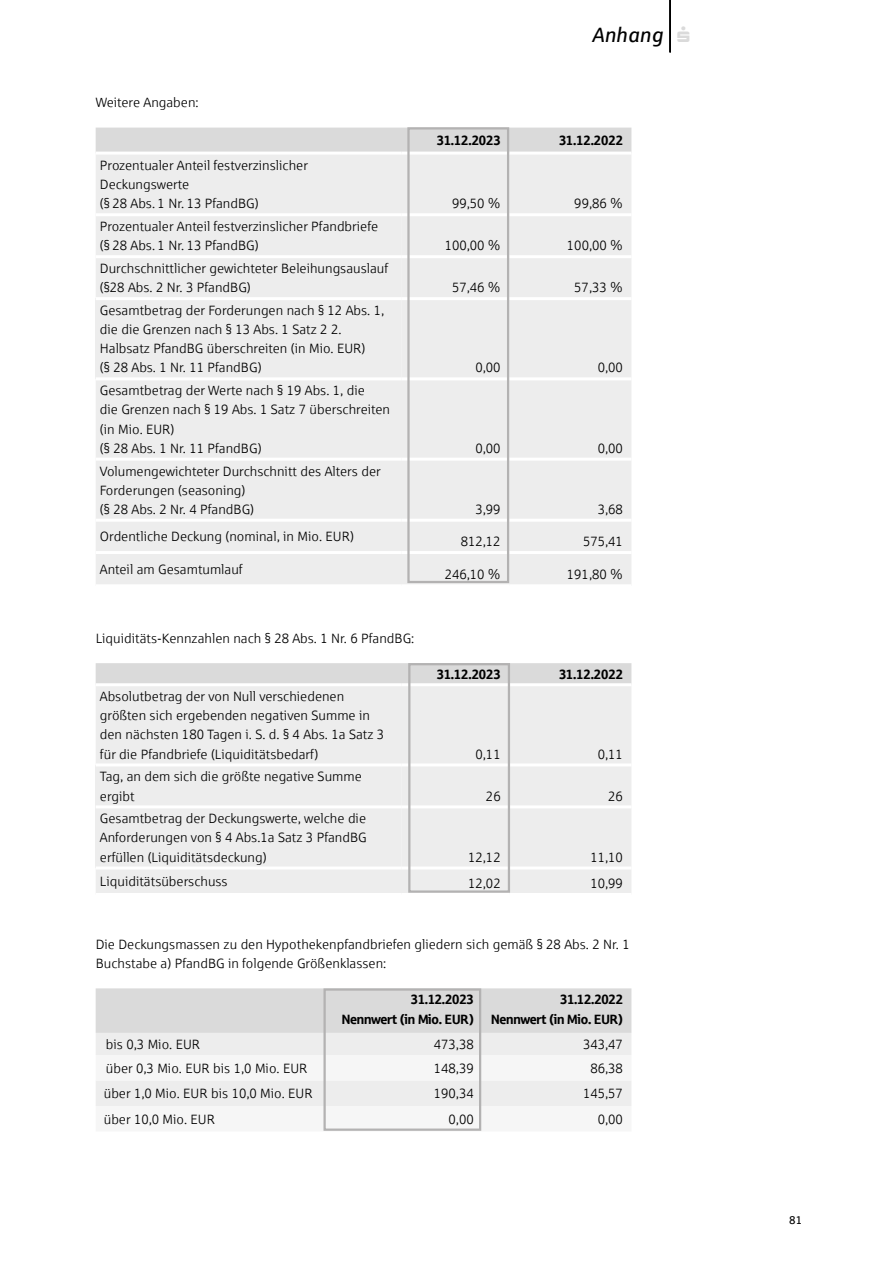
<style>
.page{position:relative;width:893px;height:1263px;background:#fff}
.page>*{position:absolute;margin:0;border:0;box-sizing:border-box;transform-origin:0 0}
.t1{font:italic 20.7px "Sparkasse Rg";color:#000}
.t2{font:13.5px/19.2px "Sparkasse Lt";color:#000}
.t3{font:13.5px/19.2px "Sparkasse Head";letter-spacing:-.01em;color:#000;text-align:right}
.t4{font:11.25px "Sparkasse Rg";color:#000}
.s1{color:#dadada}
</style>
<div class="page">
<hr style="left:669px;top:0;width:2px;height:52px;background:#000">
<div style="left:96px;top:128px;width:535px;height:24px;background:#dadada"></div>
<div style="left:96px;top:155px;width:535px;height:429px;background:#ededed"></div>
<div style="left:96px;top:216px;width:305px;height:81px;background:#ededed"></div>
<div style="left:96px;top:299px;width:305px;height:80px;background:#ededed"></div>
<hr style="left:96px;top:377px;width:305px;height:3px;background:#fff">
<hr style="left:96px;top:458px;width:305px;height:3px;background:#fff">
<hr style="left:96px;top:519px;width:305px;height:3px;background:#fff">
<hr style="left:96px;top:551px;width:305px;height:3px;background:#fff">
<hr style="left:96px;top:213px;width:305px;height:3px;background:#fff">
<hr style="left:96px;top:255px;width:305px;height:3px;background:#fff">
<hr style="left:96px;top:297px;width:305px;height:3px;background:#fff">
<hr style="left:401px;top:213px;width:108px;height:3px;background:#fff">
<hr style="left:509px;top:213px;width:122px;height:3px;background:#fff">
<hr style="left:401px;top:255px;width:108px;height:3px;background:#fff">
<hr style="left:509px;top:255px;width:122px;height:3px;background:#fff">
<hr style="left:401px;top:297px;width:108px;height:3px;background:#fff">
<hr style="left:509px;top:297px;width:122px;height:3px;background:#fff">
<hr style="left:401px;top:377px;width:108px;height:3px;background:#fff">
<hr style="left:509px;top:377px;width:122px;height:3px;background:#fff">
<hr style="left:401px;top:458px;width:108px;height:3px;background:#fff">
<hr style="left:509px;top:458px;width:122px;height:3px;background:#fff">
<hr style="left:401px;top:519px;width:108px;height:3px;background:#fff">
<hr style="left:509px;top:519px;width:122px;height:3px;background:#fff">
<hr style="left:401px;top:551px;width:108px;height:3px;background:#fff">
<hr style="left:509px;top:551px;width:122px;height:3px;background:#fff">
<div style="left:96px;top:663px;width:535px;height:20px;background:#dadada"></div>
<div style="left:96px;top:686px;width:535px;height:207px;background:#ededed"></div>
<div style="left:96px;top:765px;width:305px;height:42px;background:#ededed"></div>
<div style="left:96px;top:807px;width:305px;height:61px;background:#ededed"></div>
<hr style="left:96px;top:866px;width:305px;height:3px;background:#fff">
<hr style="left:96px;top:763px;width:305px;height:3px;background:#fff">
<hr style="left:96px;top:805px;width:305px;height:3px;background:#fff">
<hr style="left:401px;top:763px;width:108px;height:3px;background:#fff">
<hr style="left:509px;top:763px;width:122px;height:3px;background:#fff">
<hr style="left:401px;top:805px;width:108px;height:3px;background:#fff">
<hr style="left:509px;top:805px;width:122px;height:3px;background:#fff">
<hr style="left:401px;top:866px;width:108px;height:3px;background:#fff">
<hr style="left:509px;top:866px;width:122px;height:3px;background:#fff">
<div style="left:407px;top:127px;width:102px;height:456px;border:2px solid #b3b2b2"></div>
<div style="left:408px;top:663px;width:102px;height:230px;border:2px solid #b3b2b2"></div>
<svg style="left:96px;top:988px;width:535px;height:143px"></svg>
<div style="left:323px;top:988px;width:158px;height:143px;border:2px solid #b3b2b2"></div>
<p class="t2" style="left:96px;top:93px;width:104px">Weitere Angaben:</p>
<p class="t2" style="left:100px;top:155px;width:210px">Prozentualer Anteil festverzinslicher<br>Deckungswerte<br>(§ 28 Abs. 1 Nr. 13 PfandBG)</p>
<p class="t2" style="left:100px;top:217px;width:280px">Prozentualer Anteil festverzinslicher Pfandbriefe (§ 28 Abs. 1 Nr. 13 PfandBG)</p>
<p class="t2" style="left:100px;top:259px;width:290px">Durchschnittlicher gewichteter Beleihungsauslauf (§28 Abs. 2 Nr. 3 PfandBG)</p>
<p class="t2" style="left:100px;top:301px;width:286px">Gesamtbetrag der Forderungen nach § 12 Abs. 1, die die Grenzen nach § 13 Abs. 1 Satz 2 2.<br>Halbsatz PfandBG überschreiten (in Mio. EUR)<br>(§ 28 Abs. 1 Nr. 11 PfandBG)</p>
<p class="t2" style="left:100px;top:381px;width:292px">Gesamtbetrag der Werte nach § 19 Abs. 1, die<br>die Grenzen nach § 19 Abs. 1 Satz 7 überschreiten (in Mio. EUR)<br>(§ 28 Abs. 1 Nr. 11 PfandBG)</p>
<p class="t2" style="left:100px;top:461px;width:282px">Volumengewichteter Durchschnitt des Alters der<br>Forderungen (seasoning)<br>(§ 28 Abs. 2 Nr. 4 PfandBG)</p>
<h1 class="t1" style="left:592px;top:22px;width:99px">Anhang <span class="s1">▲</span></h1>
<p class="t3" style="left:437px;top:130px;width:65px">31.12.2023</p>
<p class="t3" style="left:559px;top:130px;width:65px">31.12.2022</p>
<p class="t2" style="left:452px;top:194px;width:50px">99,50 %</p>
<p class="t2" style="left:574px;top:194px;width:50px">99,86 %</p>
<p class="t2" style="left:445px;top:236px;width:58px">100,00 %</p>
<p class="t2" style="left:567px;top:236px;width:58px">100,00 %</p>
<p class="t2" style="left:452px;top:278px;width:50px">57,46 %</p>
<p class="t2" style="left:574px;top:278px;width:50px">57,33 %</p>
<p class="t2" style="left:475px;top:358px;width:27px">0,00</p>
<p class="t2" style="left:598px;top:358px;width:27px">0,00</p>
<p class="t2" style="left:475px;top:438px;width:27px">0,00</p>
<p class="t2" style="left:598px;top:438px;width:27px">0,00</p>
<p class="t2" style="left:475px;top:499px;width:27px">3,99</p>
<p class="t2" style="left:598px;top:499px;width:27px">3,68</p>
<p class="t2" style="left:100px;top:527px;width:256px">Ordentliche Deckung (nominal, in Mio. EUR)</p>
<p class="t2" style="left:461px;top:532px;width:41px">812,12</p>
<p class="t2" style="left:583px;top:532px;width:41px">575,41</p>
<p class="t2" style="left:100px;top:560px;width:144px">Anteil am Gesamtumlauf</p>
<p class="t2" style="left:445px;top:565px;width:58px">246,10 %</p>
<p class="t2" style="left:567px;top:565px;width:58px">191,80 %</p>
<p class="t2" style="left:96px;top:628px;width:320px">Liquiditäts-Kennzahlen nach § 28 Abs. 1 Nr. 6 PfandBG:</p>
<p class="t2" style="left:100px;top:687px;width:286px">Absolutbetrag der von Null verschiedenen größten sich ergebenden negativen Summe in den nächsten 180 Tagen i. S. d. § 4 Abs. 1a Satz 3 für die Pfandbriefe (Liquiditätsbedarf)</p>
<p class="t2" style="left:100px;top:767px;width:263px">Tag, an dem sich die größte negative Summe ergibt</p>
<p class="t2" style="left:100px;top:809px;width:268px;text-align:justify">Gesamtbetrag der Deckungswerte, welche die Anforderungen von § 4 Abs.1a Satz 3 PfandBG erfüllen (Liquiditätsdeckung)</p>
<p class="t3" style="left:437px;top:664px;width:65px">31.12.2023</p>
<p class="t3" style="left:559px;top:664px;width:65px">31.12.2022</p>
<p class="t2" style="left:476px;top:744px;width:27px">0,11</p>
<p class="t2" style="left:598px;top:744px;width:27px">0,11</p>
<p class="t2" style="left:486px;top:786px;width:16px">26</p>
<p class="t2" style="left:608px;top:786px;width:16px">26</p>
<p class="t2" style="left:468px;top:847px;width:34px">12,12</p>
<p class="t2" style="left:590px;top:847px;width:34px">11,10</p>
<p class="t2" style="left:100px;top:872px;width:129px">Liquiditätsüberschuss</p>
<p class="t2" style="left:468px;top:873px;width:34px">12,02</p>
<p class="t2" style="left:590px;top:873px;width:34px">10,99</p>
<p class="t2" style="left:96px;top:935px;width:536px">Die Deckungsmassen zu den Hypothekenpfandbriefen gliedern sich gemäß § 28 Abs. 2 Nr. 1<br>Buchstabe a) PfandBG in folgende Größenklassen:</p>
<p class="t3" style="left:342px;top:989px;width:133px">31.12.2023<br>Nennwert (in Mio. EUR)</p>
<p class="t3" style="left:491px;top:989px;width:133px">31.12.2022<br>Nennwert (in Mio. EUR)</p>
<p class="t2" style="left:106px;top:1034px;width:96px">bis 0,3 Mio. EUR</p>
<p class="t2" style="left:434px;top:1034px;width:41px">473,38</p>
<p class="t2" style="left:583px;top:1034px;width:41px">343,47</p>
<p class="t2" style="left:106px;top:1058px;width:203px">über 0,3 Mio. EUR bis 1,0 Mio. EUR</p>
<p class="t2" style="left:434px;top:1058px;width:41px">148,39</p>
<p class="t2" style="left:590px;top:1058px;width:34px">86,38</p>
<p class="t2" style="left:104px;top:1084px;width:210px">über 1,0 Mio. EUR bis 10,0 Mio. EUR</p>
<p class="t2" style="left:434px;top:1084px;width:41px">190,34</p>
<p class="t2" style="left:583px;top:1084px;width:41px">145,57</p>
<p class="t2" style="left:104px;top:1109px;width:113px">über 10,0 Mio. EUR</p>
<p class="t2" style="left:449px;top:1109px;width:27px">0,00</p>
<p class="t2" style="left:598px;top:1109px;width:27px">0,00</p>
<p class="t4" style="left:789px;top:1213px;width:14px">81</p>
</div>
